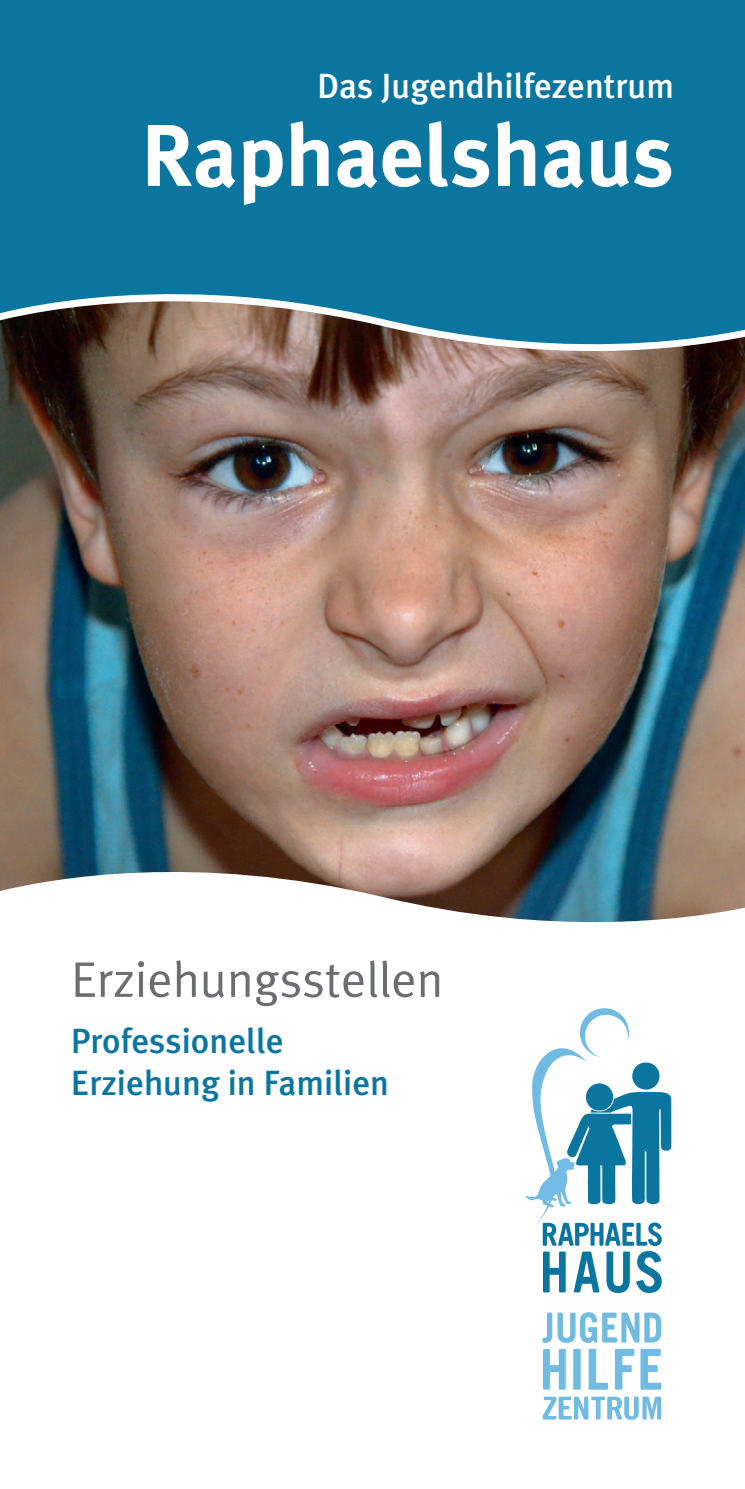
<style>
.page{position:relative;width:745px;height:1489px;background:#fff}
.page>*{position:absolute;margin:0;border:0;box-sizing:border-box;transform-origin:0 0}
.t1{font:700 87.5px "Meta Plus";color:#fff}
.t2{font:50px "Meta Plus Normal";color:#6c6d70}
.t3{font:500 35px/42px "Meta Plus";color:#0a769f}
.t4{font:500 35px "Meta Plus";color:#fff}
</style>
<div class="page">
<img style="left:0;top:375px;width:744px;height:548px">
<svg style="left:0;top:0;width:744px;height:375px;background:#1b7495"></svg>
<svg style="left:542px;top:1312px;width:119px;height:30px"></svg>
<svg style="left:543px;top:1349px;width:22px;height:40px"></svg>
<div style="left:573px;top:1348px;width:7px;height:41px;background:#71bbe2"></div>
<svg style="left:588px;top:1349px;width:19px;height:40px"></svg>
<svg style="left:614px;top:1349px;width:20px;height:40px"></svg>
<svg style="left:640px;top:1349px;width:21px;height:40px"></svg>
<svg style="left:542px;top:1396px;width:118px;height:23px"></svg>
<svg style="left:525px;top:1008px;width:146px;height:284px"></svg>
<p class="t4" style="left:317px;top:66px;width:358px">Das Jugendhilfezentrum</p>
<h1 class="t1" style="left:140px;top:105px;width:534px">Raphaelshaus</h1>
<h2 class="t2" style="left:71px;top:950px;width:373px">Erziehungsstellen</h2>
<p class="t3" style="left:71px;top:1019px;width:319px">Professionelle<br>Erziehung in Familien</p>
</div>
